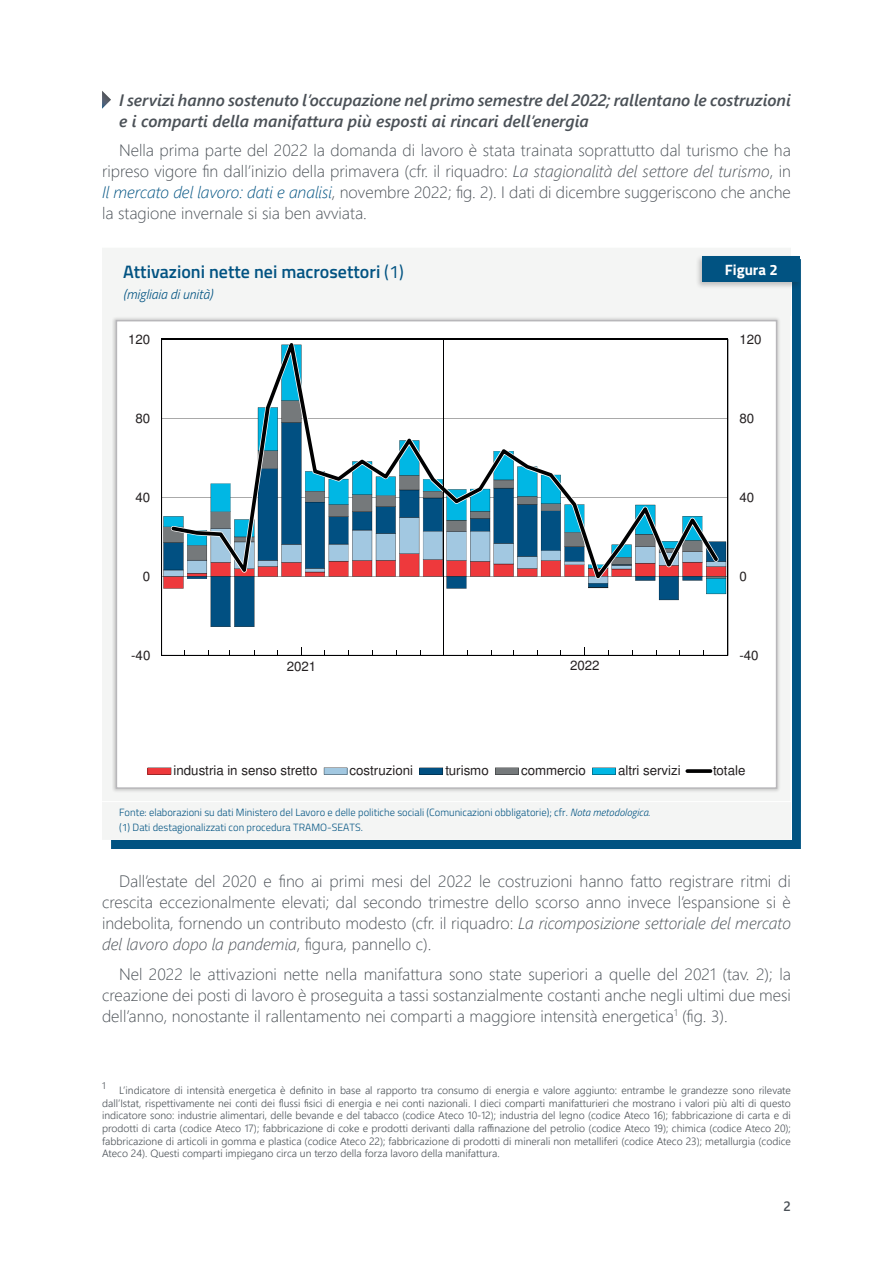
<style>
.page{position:relative;width:893px;height:1263px;background:#fff}
.page>*{position:absolute;margin:0;border:0;box-sizing:border-box;transform-origin:0 0}
.CO_titolo_figura{font:600 18px "Titillium";color:#015382}
.paragrafo-oggetto-an{font:300 16.5px/21px "Segoe UI";color:#4b5157;text-align:justify}
.Sottotitolo_grigio{font:italic 600 16.5px/21px "Segoe UI";color:#4b5157}
.OC_label-figura{font:700 15px "Titillium";color:#fff}
.CO_titolo_figura-2{font:italic 300 13.5px "Titillium";color:#015382}
.t1{font:600 13.5px "Segoe UI";color:#4b5157}
.t2{font:13.35px "Helvetica";letter-spacing:-.005em;color:#231f20}
.nota_testo{font:300 10.5px/12.6px "Segoe UI";color:#4b5157;text-align:justify}
.OC_nota_figura{font:300 10.5px "Titillium";color:#015382}
.nota_testo-2{font:300 9.6px "Segoe UI";color:#4b5157}
.s1{font-style:italic}
.s2{font-style:italic;color:#015382}
.s3{font-weight:400}
</style>
<div class="page">
<svg style="left:102px;top:91px;width:9px;height:18px"></svg>
<div style="left:111px;top:260px;width:689px;height:589px;background:#015382"></div>
<div style="left:102px;top:248px;width:689px;height:592px;background:#f4f5f4"></div>
<hr style="left:790px;top:316px;width:1px;height:485px;background:#fff">
<hr style="left:102px;top:801px;width:689px;height:1px;background:#fff">
<div style="left:112px;top:316px;width:669px;height:477px;background:#231f20;opacity:.2"></div>
<div style="left:116px;top:321px;width:661px;height:467px;background:#fff"></div>
<svg style="left:161px;top:340px;width:566px;height:316px"></svg>
<svg style="left:163px;top:594px;width:563px;height:33px"></svg>
<svg style="left:163px;top:345px;width:563px;height:249px"></svg>
<hr style="left:162px;top:339px;width:566px;height:1px;background:#000001">
<hr style="left:727px;top:339px;width:1px;height:316px;background:#000001">
<hr style="left:161px;top:339px;width:1px;height:316px;background:#000001">
<hr style="left:162px;top:655px;width:566px;height:1px;background:#000001">
<svg style="left:171px;top:343px;width:547px;height:235px"></svg>
<hr style="left:443px;top:339px;width:1px;height:316px;background:#000001">
<svg style="left:148px;top:767px;width:23px;height:7px"></svg>
<svg style="left:324px;top:767px;width:23px;height:7px"></svg>
<svg style="left:419px;top:767px;width:24px;height:7px"></svg>
<svg style="left:495px;top:767px;width:24px;height:7px"></svg>
<svg style="left:592px;top:767px;width:24px;height:7px"></svg>
<svg style="left:685px;top:769px;width:27px;height:4px"></svg>
<div style="left:116px;top:320px;width:661px;height:469px;border:2px solid #b8b7ba"></div>
<div style="left:695px;top:254px;width:107px;height:35px;background:#231f20;opacity:.25"></div>
<div style="left:702px;top:256px;width:98px;height:26px;background:#015382"></div>
<p class="Sottotitolo_grigio" style="left:119px;top:87px;width:673px">I servizi hanno sostenuto l’occupazione nel primo semestre del 2022; rallentano le costruzioni e i comparti della manifattura più esposti ai rincari dell’energia</p>
<p class="paragrafo-oggetto-an" style="left:102px;top:138px;width:690px;text-indent:17px">Nella prima parte del 2022 la domanda di lavoro è stata trainata soprattutto dal turismo che ha ripreso vigore fin dall’inizio della primavera (cfr. il riquadro: <span class="s1">La stagionalità del settore del turismo</span>, in <span class="s2">Il mercato del lavoro: dati e analisi</span>, novembre 2022; fig. 2). I dati di dicembre suggeriscono che anche la stagione invernale si sia ben avviata.</p>
<p class="CO_titolo_figura" style="left:123px;top:258px;width:282px">Attivazioni nette nei macrosettori <span class="s3">(1)</span></p>
<p class="CO_titolo_figura-2" style="left:123px;top:284px;width:91px">(migliaia di unità)</p>
<p class="OC_label-figura" style="left:725px;top:258px;width:55px">Figura 2</p>
<p class="t2" style="left:128px;top:331px;width:24px">120</p>
<p class="t2" style="left:739px;top:331px;width:24px">120</p>
<p class="t2" style="left:135px;top:410px;width:16px">80</p>
<p class="t2" style="left:739px;top:410px;width:16px">80</p>
<p class="t2" style="left:135px;top:489px;width:16px">40</p>
<p class="t2" style="left:739px;top:489px;width:16px">40</p>
<p class="t2" style="left:143px;top:568px;width:9px">0</p>
<p class="t2" style="left:739px;top:568px;width:9px">0</p>
<p class="t2" style="left:131px;top:647px;width:21px">-40</p>
<p class="t2" style="left:287px;top:659px;width:31px">2021</p>
<p class="t2" style="left:570px;top:657px;width:31px">2022</p>
<p class="t2" style="left:739px;top:647px;width:21px">-40</p>
<p class="t2" style="left:174px;top:763px;width:145px">industria in senso stretto</p>
<p class="t2" style="left:350px;top:763px;width:65px">costruzioni</p>
<p class="t2" style="left:445px;top:763px;width:45px">turismo</p>
<p class="t2" style="left:521px;top:763px;width:66px">commercio</p>
<p class="t2" style="left:618px;top:763px;width:64px">altri servizi</p>
<p class="t2" style="left:713px;top:763px;width:34px">totale</p>
<p class="OC_nota_figura" style="left:119px;top:804px;width:533px">Fonte: elaborazioni su dati Ministero del Lavoro e delle politiche sociali (Comunicazioni obbligatorie); cfr. <span class="s1">Nota metodologica</span>.</p>
<p class="OC_nota_figura" style="left:119px;top:820px;width:245px">(1) Dati destagionalizzati con procedura TRAMO-SEATS.</p>
<p class="paragrafo-oggetto-an" style="left:102px;top:869px;width:690px;text-indent:17px">Dall’estate del 2020 e fino ai primi mesi del 2022 le costruzioni hanno fatto registrare ritmi di crescita eccezionalmente elevati; dal secondo trimestre dello scorso anno invece l’espansione si è indebolita, fornendo un contributo modesto (cfr. il riquadro: <span class="s1">La ricomposizione settoriale del mercato del lavoro dopo la pandemia</span>, figura, pannello c).</p>
<p class="paragrafo-oggetto-an" style="left:102px;top:962px;width:690px;text-indent:17px">Nel 2022 le attivazioni nette nella manifattura sono state superiori a quelle del 2021 (tav. 2); la creazione dei posti di lavoro è proseguita a tassi sostanzialmente costanti anche negli ultimi due mesi dell’anno, nonostante il rallentamento nei comparti a maggiore intensità energetica<sup>1</sup> (fig. 3).</p>
<p class="nota_testo-2" style="left:102px;top:1076px;width:5px">1</p>
<p class="nota_testo" style="left:102px;top:1083px;width:690px;text-indent:17px">L’indicatore di intensità energetica è definito in base al rapporto tra consumo di energia e valore aggiunto: entrambe le grandezze sono rilevate dall’Istat, rispettivamente nei conti dei flussi fisici di energia e nei conti nazionali. I dieci comparti manifatturieri che mostrano i valori più alti di questo indicatore sono: industrie alimentari, delle bevande e del tabacco (codice Ateco 10-12); industria del legno (codice Ateco 16); fabbricazione di carta e di prodotti di carta (codice Ateco 17); fabbricazione di coke e prodotti derivanti dalla raffinazione del petrolio (codice Ateco 19); chimica (codice Ateco 20); fabbricazione di articoli in gomma e plastica (codice Ateco 22); fabbricazione di prodotti di minerali non metalliferi (codice Ateco 23); metallurgia (codice Ateco 24). Questi comparti impiegano circa un terzo della forza lavoro della manifattura.</p>
<p class="t1" style="left:784px;top:1193px;width:9px">2</p>
</div>
